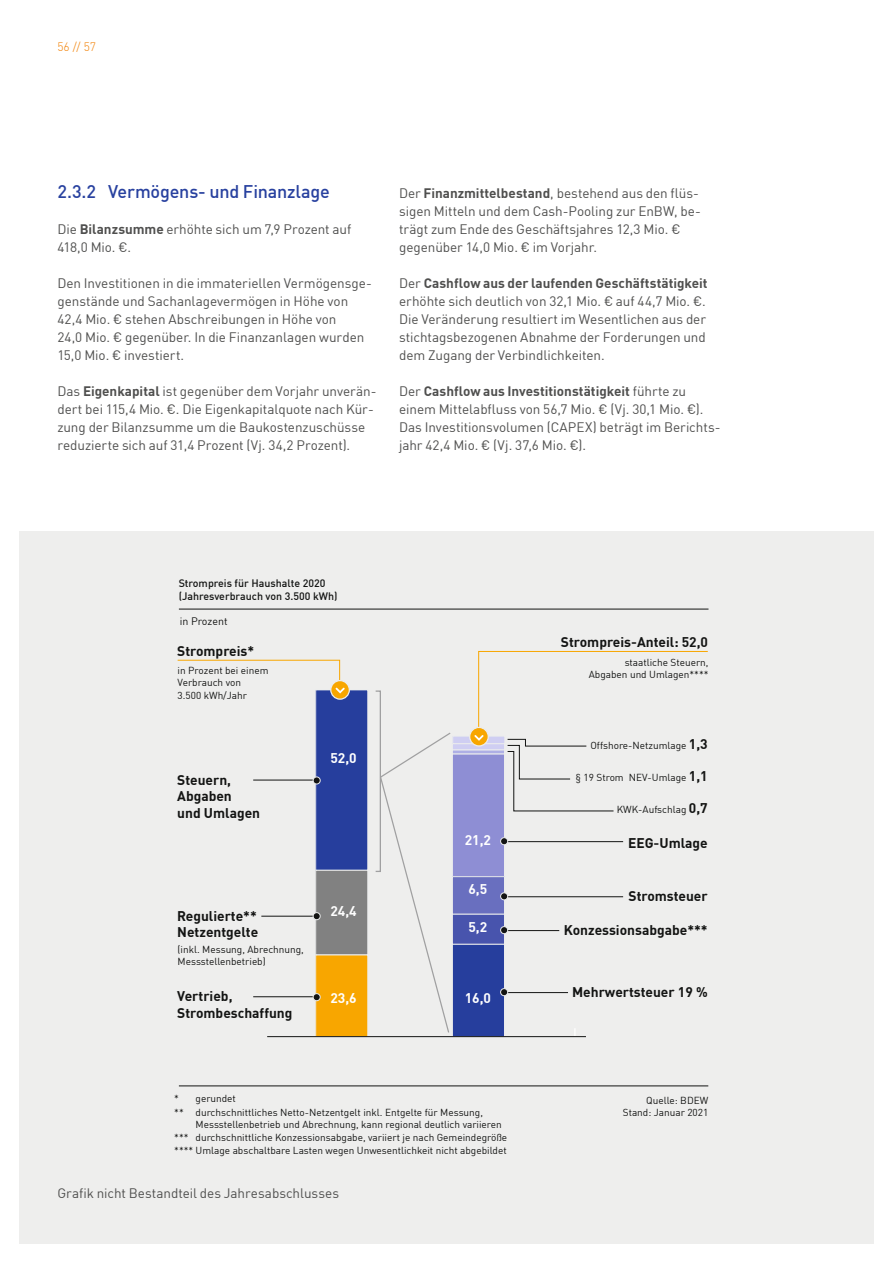
<style>
.page{position:relative;width:893px;height:1263px;background:#fff}
.page>*{position:absolute;margin:0;border:0;box-sizing:border-box;transform-origin:0 0}
.t1{font:500 18px "En BWDIN Pro";letter-spacing:-.01em;color:#28419f}
.t2{font:700 13.8px/16.5px "En BWDIN Pro";color:#131413}
.t3{font:700 13.8px "En BWDIN Pro";color:#fff}
.t4{font:13.5px/18px "En BWDIN Pro";letter-spacing:-.005em;color:#4f4f4e}
.t5{font:300 12px "En BWDIN Pro";color:#f28105}
.t6{font:500 10.65px/12.8px "En BWDIN Pro";color:#131413}
.t7{font:10.65px "En BWDIN Pro";color:#131413}
.t8{font:10.05px/12px "En BWDIN Pro";color:#131413}
.s1{font-weight:700}
.s2{font-weight:700;font-size:13.8px}
</style>
<div class="page">
<div style="left:19px;top:531px;width:855px;height:713px;background:#eeeeed"></div>
<div style="left:316px;top:690px;width:52px;height:180px;background:#263e9d"></div>
<div style="left:315px;top:689px;width:53px;height:182px;border:1px solid #eceded"></div>
<div style="left:316px;top:870px;width:52px;height:85px;background:#818181"></div>
<div style="left:315px;top:870px;width:53px;height:85px;border:1px solid #eceded"></div>
<div style="left:316px;top:955px;width:52px;height:82px;background:#f8a600"></div>
<div style="left:315px;top:955px;width:53px;height:82px;border:1px solid #eceded"></div>
<div style="left:452px;top:744px;width:52px;height:6px;background:#cfcef2"></div>
<div style="left:452px;top:743px;width:53px;height:7px;border:1px solid #eceded"></div>
<div style="left:452px;top:750px;width:53px;height:4px;border:1px solid #eceded"></div>
<div style="left:452px;top:754px;width:52px;height:123px;background:#8e8ed4"></div>
<div style="left:452px;top:754px;width:53px;height:123px;border:1px solid #eceded"></div>
<div style="left:452px;top:877px;width:52px;height:37px;background:#696fbf"></div>
<div style="left:452px;top:876px;width:53px;height:38px;border:1px solid #eceded"></div>
<div style="left:452px;top:914px;width:52px;height:30px;background:#4854ad"></div>
<div style="left:452px;top:914px;width:53px;height:31px;border:1px solid #eceded"></div>
<div style="left:452px;top:944px;width:52px;height:93px;background:#263e9d"></div>
<div style="left:452px;top:944px;width:53px;height:93px;border:1px solid #eceded"></div>
<div style="left:453px;top:736px;width:52px;height:8px;background:#cfcef2"></div>
<div style="left:452px;top:736px;width:53px;height:8px;border:1px solid #eceded"></div>
<hr style="left:179px;top:609px;width:529px;height:1px;background:#131413">
<hr style="left:267px;top:1036px;width:319px;height:1px;background:#131413">
<hr style="left:179px;top:1086px;width:529px;height:1px;background:#131413">
<svg style="left:478px;top:651px;width:230px;height:76px"></svg>
<hr style="left:253px;top:780px;width:63px;height:1px;background:#131413">
<hr style="left:261px;top:916px;width:55px;height:1px;background:#131413">
<hr style="left:253px;top:996px;width:63px;height:1px;background:#131413">
<div style="left:313px;top:777px;width:7px;height:7px;background:#131413;border-radius:50%"></div>
<div style="left:313px;top:776px;width:8px;height:8px;border:1px solid #eceded;border-radius:50%"></div>
<div style="left:313px;top:912px;width:7px;height:8px;background:#131413;border-radius:50%"></div>
<div style="left:313px;top:912px;width:8px;height:8px;border:1px solid #eceded;border-radius:50%"></div>
<div style="left:313px;top:993px;width:7px;height:8px;background:#131413;border-radius:50%"></div>
<div style="left:313px;top:993px;width:8px;height:8px;border:1px solid #eceded;border-radius:50%"></div>
<hr style="left:504px;top:992px;width:64px;height:1px;background:#131413">
<div style="left:501px;top:988px;width:7px;height:8px;background:#131413;border-radius:50%"></div>
<div style="left:500px;top:988px;width:8px;height:8px;border:1px solid #eceded;border-radius:50%"></div>
<hr style="left:504px;top:930px;width:55px;height:1px;background:#131413">
<div style="left:501px;top:926px;width:7px;height:8px;background:#131413;border-radius:50%"></div>
<div style="left:500px;top:926px;width:8px;height:8px;border:1px solid #eceded;border-radius:50%"></div>
<hr style="left:504px;top:896px;width:119px;height:1px;background:#131413">
<div style="left:501px;top:893px;width:7px;height:7px;background:#131413;border-radius:50%"></div>
<div style="left:500px;top:892px;width:8px;height:8px;border:1px solid #eceded;border-radius:50%"></div>
<hr style="left:504px;top:841px;width:119px;height:1px;background:#131413">
<div style="left:501px;top:838px;width:7px;height:7px;background:#131413;border-radius:50%"></div>
<div style="left:500px;top:837px;width:8px;height:8px;border:1px solid #eceded;border-radius:50%"></div>
<svg style="left:331px;top:680px;width:18px;height:19px"></svg>
<div style="left:330px;top:680px;width:20px;height:20px;border:1px solid #eceded;border-radius:50%"></div>
<svg style="left:177px;top:660px;width:168px;height:33px"></svg>
<svg style="left:470px;top:727px;width:18px;height:19px"></svg>
<div style="left:469px;top:727px;width:20px;height:20px;border:1px solid #eceded;border-radius:50%"></div>
<svg style="left:474px;top:735px;width:9px;height:6px"></svg>
<div style="left:375px;top:690px;width:6px;height:182px;border:1px solid #a0a0a1"></div>
<svg style="left:379px;top:731px;width:72px;height:302px"></svg>
<svg style="left:507px;top:739px;width:107px;height:72px"></svg>
<p class="t5" style="left:57px;top:37px;width:40px">56 // 57</p>
<h1 class="t1" style="left:57px;top:177px;width:274px">2.3.2 Vermögens- und Finanzlage</h1>
<p class="t4" style="left:57px;top:219px;width:295px">Die <span class="s1">Bilanzsumme</span> erhöhte sich um 7,9 Prozent auf<br>418,0 Mio. €.</p>
<p class="t4" style="left:57px;top:273px;width:316px">Den Investitionen in die immateriellen Vermögensge&shy;genstände und Sachanlagevermögen in Höhe von 42,4 Mio. € stehen Abschreibungen in Höhe von<br>24,0 Mio. € gegenüber. In die Finanzanlagen wurden 15,0 Mio. € investiert.</p>
<p class="t4" style="left:57px;top:381px;width:321px">Das <span class="s1">Eigenkapital</span> ist gegenüber dem Vorjahr unverän&shy;dert bei 115,4 Mio. €. Die Eigenkapitalquote nach Kür&shy;zung der Bilanzsumme um die Baukostenzuschüsse reduzierte sich auf 31,4 Prozent (Vj. 34,2 Prozent).</p>
<p class="t4" style="left:399px;top:183px;width:303px">Der <span class="s1">Finanzmittelbestand</span>, bestehend aus den flüs&shy;sigen Mitteln und dem Cash-Pooling zur EnBW, be&shy;trägt zum Ende des Geschäftsjahres 12,3 Mio. € gegenüber 14,0 Mio. € im Vorjahr.</p>
<p class="t4" style="left:399px;top:273px;width:310px">Der <span class="s1">Cashflow aus der laufenden Geschäftstätigkeit </span>erhöhte sich deutlich von 32,1 Mio. € auf 44,7 Mio. €.<br>Die Veränderung resultiert im Wesentlichen aus der stichtagsbezogenen Abnahme der Forderungen und dem Zugang der Verbindlichkeiten.</p>
<p class="t4" style="left:399px;top:381px;width:323px">Der <span class="s1">Cashflow aus Investitionstätigkeit</span> führte zu einem Mittelabfluss von 56,7 Mio. € (Vj. 30,1 Mio. €).<br>Das Investitionsvolumen (CAPEX) beträgt im Berichts&shy;jahr 42,4 Mio. € (Vj. 37,6 Mio. €).</p>
<p class="t6" style="left:179px;top:575px;width:160px">Strompreis für Haushalte 2020 (Jahresverbrauch von 3.500 kWh)</p>
<p class="t7" style="left:180px;top:613px;width:49px">in Prozent</p>
<p class="t2" style="left:561px;top:632px;width:149px">Strompreis-Anteil: 52,0</p>
<p class="t2" style="left:177px;top:641px;width:79px">Strompreis*</p>
<p class="t8" style="left:178px;top:664px;width:92px">in Prozent bei einem<br>Verbrauch von<br>3.500 kWh/Jahr</p>
<p class="t8" style="left:589px;top:655px;width:121px;text-align:right">staatliche Steuern,<br>Abgaben und Umlagen****</p>
<p class="t3" style="left:330px;top:746px;width:28px">52,0</p>
<p class="t8" style="left:590px;top:738px;width:119px">Offshore-Netzumlage <span class="s2">1,3</span></p>
<p class="t2" style="left:177px;top:769px;width:84px">Steuern,<br>Abgaben<br>und Umlagen</p>
<p class="t8" style="left:575px;top:771px;width:134px">§ 19 Strom NEV-Umlage <span class="s2">1,1</span></p>
<p class="t8" style="left:617px;top:802px;width:93px">KWK-Aufschlag <span class="s2">0,7</span></p>
<p class="t2" style="left:628px;top:833px;width:81px">EEG-Umlage</p>
<p class="t3" style="left:465px;top:829px;width:28px">21,2</p>
<p class="t2" style="left:177px;top:905px;width:83px">Regulierte**<br>Netzentgelte</p>
<p class="t8" style="left:178px;top:942px;width:128px">(inkl. Messung, Abrechnung,<br>Messstellenbetrieb)</p>
<p class="t2" style="left:177px;top:986px;width:117px">Vertrieb,<br>Strombeschaffung</p>
<p class="t3" style="left:330px;top:900px;width:28px">24,4</p>
<p class="t3" style="left:468px;top:877px;width:20px">6,5</p>
<p class="t3" style="left:468px;top:915px;width:20px">5,2</p>
<p class="t3" style="left:330px;top:986px;width:28px">23,6</p>
<p class="t3" style="left:465px;top:987px;width:28px">16,0</p>
<p class="t2" style="left:629px;top:886px;width:81px">Stromsteuer</p>
<p class="t2" style="left:564px;top:920px;width:146px">Konzessionsabgabe***</p>
<p class="t2" style="left:572px;top:982px;width:137px">Mehrwertsteuer 19 %</p>
<p class="t8" style="left:174px;top:1092px;width:63px">* gerundet</p>
<p class="t8" style="left:174px;top:1130px;width:334px;line-height:13.2px">*** durchschnittliche Konzessionsabgabe, variiert je nach Gemeindegröße **** Umlage abschaltbare Lasten wegen Unwesentlichkeit nicht abgebildet</p>
<p class="t8" style="left:646px;top:1093px;width:64px">Quelle: BDEW</p>
<p class="t8" style="left:174px;top:1105px;width:310px">** durchschnittliches Netto-Netzentgelt inkl. Entgelte für Messung,</p>
<p class="t8" style="left:623px;top:1105px;width:87px">Stand: Januar 2021</p>
<p class="t8" style="left:196px;top:1117px;width:308px">Messstellenbetrieb und Abrechnung, kann regional deutlich variieren</p>
<p class="t4" style="left:57px;top:1182px;width:283px">Grafik nicht Bestandteil des Jahresabschlusses</p>
</div>
